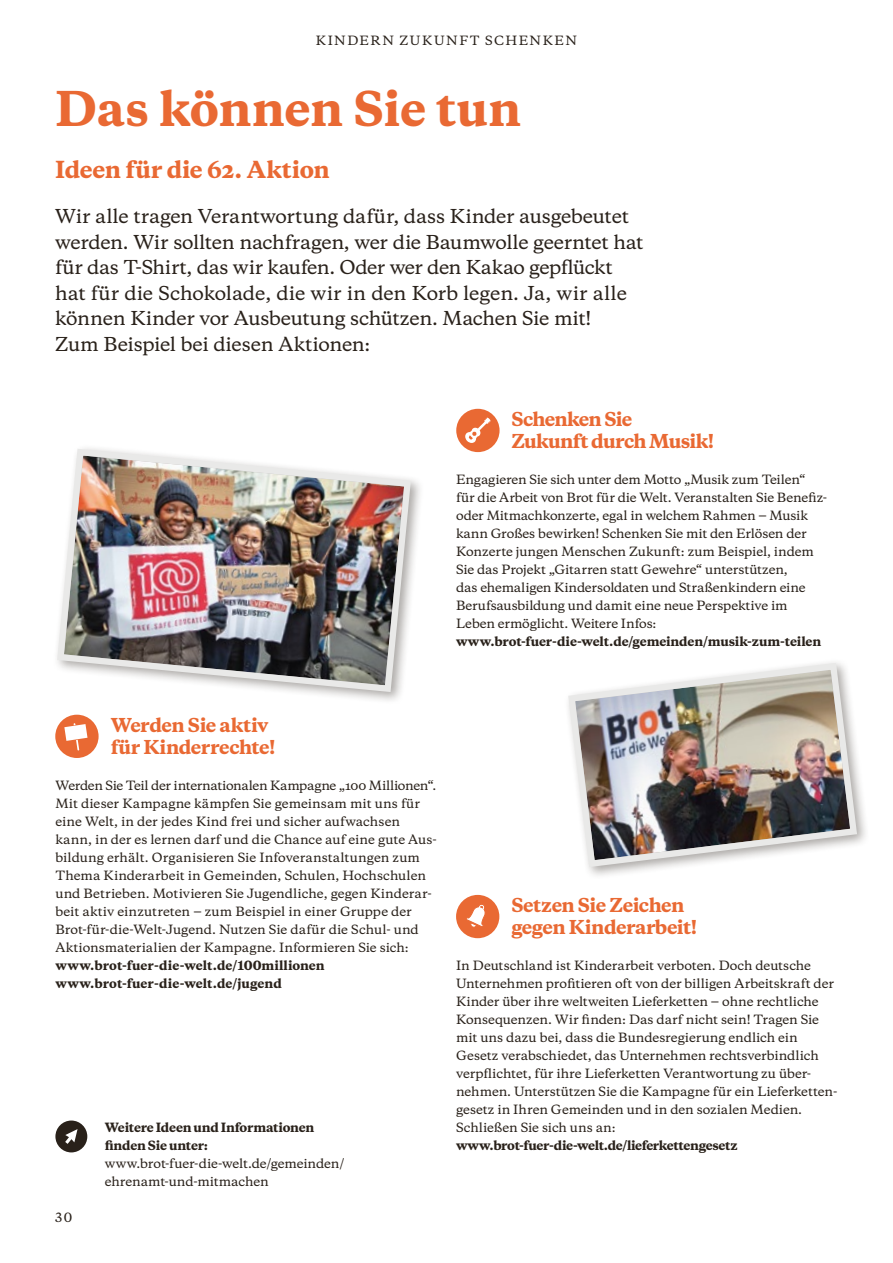
<style>
.page{position:relative;width:893px;height:1263px;background:#fff}
.page>*{position:absolute;margin:0;border:0;box-sizing:border-box;transform-origin:0 0}
.t1{font:800 45px "Galaxie Copernicus";letter-spacing:-.01em;color:#e96933}
.t2{font:800 22.05px "Galaxie Copernicus";letter-spacing:-.015em;color:#e96933}
.t3{font:500 18px/25.5px "Galaxie Copernicus";letter-spacing:-.015em;color:#29211a}
.t4{font:800 18px/22.5px "Galaxie Copernicus";letter-spacing:-.03em;color:#e96933}
.t5{font:500 12px/18px "Galaxie Copernicus";letter-spacing:-.005em;color:#29211a}
.t6{font:800 12px/18px "Galaxie Copernicus";letter-spacing:-.015em;color:#29211a}
.t7{font:800 12px/18px "Galaxie Copernicus";letter-spacing:.005em;color:#29211a}
.t8{font:500 12px "Galaxie Copernicus";letter-spacing:.13em;color:#29211a}
</style>
<div class="page">
<div style="left:55px;top:1120px;width:32px;height:32px;background:#29211a;border-radius:50%"></div>
<svg style="left:65px;top:1129px;width:13px;height:15px"></svg>
<div style="left:456px;top:895px;width:43px;height:43px;background:#e96933;border-radius:50%"></div>
<svg style="left:466px;top:904px;width:19px;height:23px"></svg>
<div style="left:456px;top:409px;width:44px;height:43px;background:#e96933;border-radius:50%"></div>
<div style="left:564px;top:658px;width:306px;height:222px;background:#29211a;opacity:.4"></div>
<img style="left:565px;top:659px;width:295px;height:211px">
<div style="left:53px;top:444px;width:371px;height:261px;background:#29211a;opacity:.4"></div>
<img style="left:54px;top:445px;width:360px;height:250px">
<div style="left:55px;top:715px;width:44px;height:43px;background:#e96933;border-radius:50%"></div>
<svg style="left:465px;top:417px;width:26px;height:26px"></svg>
<svg style="left:64px;top:723px;width:24px;height:27px"></svg>
<p class="t8" style="left:316px;top:32px;width:263px">KINDERN ZUKUNFT SCHENKEN</p>
<h1 class="t1" style="left:55px;top:79px;width:468px">Das können Sie tun</h1>
<h2 class="t2" style="left:55px;top:155px;width:276px">Ideen für die 62. Aktion</h2>
<p class="t3" style="left:55px;top:204px;width:590px">Wir alle tragen Verantwortung dafür, dass Kinder ausgebeutet werden. Wir sollten nachfragen, wer die Baumwolle geerntet hat für das T-Shirt, das wir kaufen. Oder wer den Kakao gepflückt hat für die Schokolade, die wir in den Korb legen. Ja, wir alle können Kinder vor Ausbeutung schützen. Machen Sie mit!<br>Zum Beispiel bei diesen Aktionen:</p>
<h3 class="t4" style="left:511px;top:408px;width:204px">Schenken Sie<br>Zukunft durch Musik!</h3>
<p class="t5" style="left:456px;top:471px;width:373px">Engagieren Sie sich unter dem Motto „Musik zum Teilen“<br>für die Arbeit von Brot für die Welt. Veranstalten Sie Benefiz&shy;oder Mitmachkonzerte, egal in welchem Rahmen ‒ Musik kann Großes bewirken! Schenken Sie mit den Erlösen der Konzerte jungen Menschen Zukunft: zum Beispiel, indem Sie das Projekt „Gitarren statt Gewehre“ unterstützen,<br>das ehemaligen Kindersoldaten und Straßenkindern eine Berufsausbildung und damit eine neue Perspektive im Leben ermöglicht. Weitere Infos:</p>
<p class="t6" style="left:456px;top:633px;width:367px">www.brot-fuer-die-welt.de/gemeinden/musik-zum-teilen</p>
<h3 class="t4" style="left:111px;top:714px;width:166px">Werden Sie aktiv für Kinderrechte!</h3>
<p class="t5" style="left:55px;top:777px;width:383px">Werden Sie Teil der internationalen Kampagne „100 Millionen“.<br>Mit dieser Kampagne kämpfen Sie gemeinsam mit uns für eine Welt, in der jedes Kind frei und sicher aufwachsen kann, in der es lernen darf und die Chance auf eine gute Aus&shy;bildung erhält. Organisieren Sie Infoveranstaltungen zum Thema Kinderarbeit in Gemeinden, Schulen, Hochschulen und Betrieben. Motivieren Sie Jugendliche, gegen Kinderar&shy;beit aktiv einzutreten ‒ zum Beispiel in einer Gruppe der Brot-für-die-Welt-Jugend. Nutzen Sie dafür die Schul- und Aktionsmaterialien der Kampagne. Informieren Sie sich:</p>
<p class="t7" style="left:55px;top:957px;width:271px">www.brot-fuer-die-welt.de/100millionen www.brot-fuer-die-welt.de/jugend</p>
<p class="t5" style="left:55px;top:1209px;width:18px">30</p>
<p class="t6" style="left:105px;top:1119px;width:211px">Weitere Ideen und Informationen finden Sie unter:</p>
<p class="t5" style="left:105px;top:1155px;width:241px">www.brot-fuer-die-welt.de/gemeinden/ ehrenamt-und-mitmachen</p>
<h3 class="t4" style="left:511px;top:894px;width:187px">Setzen Sie Zeichen gegen Kinderarbeit!</h3>
<p class="t5" style="left:456px;top:957px;width:383px">In Deutschland ist Kinderarbeit verboten. Doch deutsche Unternehmen profitieren oft von der billigen Arbeitskraft der Kinder über ihre weltweiten Lieferketten ‒ ohne rechtliche Konsequenzen. Wir finden: Das darf nicht sein! Tragen Sie mit uns dazu bei, dass die Bundesregierung endlich ein Gesetz verabschiedet, das Unternehmen rechtsverbindlich verpflichtet, für ihre Lieferketten Verantwortung zu über&shy;nehmen. Unterstützen Sie die Kampagne für ein Lieferketten&shy;gesetz in Ihren Gemeinden und in den sozialen Medien.<br>Schließen Sie sich uns an:</p>
<p class="t6" style="left:456px;top:1137px;width:283px">www.brot-fuer-die-welt.de/lieferkettengesetz</p>
</div>
